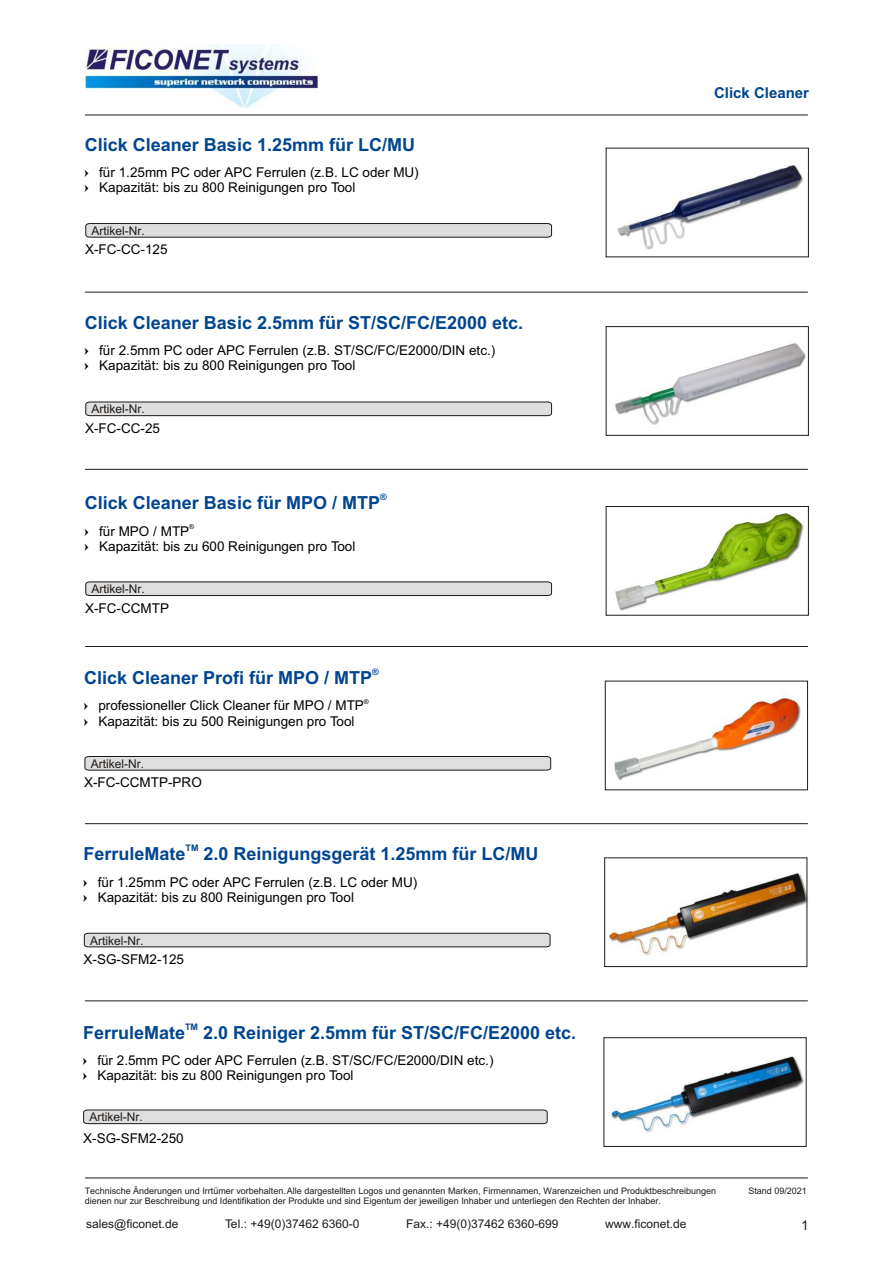
<style>
.page{position:relative;width:894px;height:1263px;background:#fff}
.page>*{position:absolute;margin:0;border:0;box-sizing:border-box;transform-origin:0 0}
.t1{font:700 18px "Arial";color:#00458f}
.t2{font:700 15px "Arial";color:#00458f}
.t3{font:13.5px/15.1px "Arial";color:#000}
.t4{font:13.5px "Arial";color:#1f1a17}
.t5{font:12px "Arial";color:#1f1a17}
.t6{font:9px "Arial";color:#1f1a17}
.t7{font:700 9px "Arial";color:#00458f}
.t8{font:6.75px "Arial";color:#000}
</style>
<div class="page">
<img style="left:607px;top:680px;width:196px;height:111px">
<img style="left:609px;top:512px;width:200px;height:104px">
<img style="left:604px;top:857px;width:204px;height:111px">
<img style="left:615px;top:343px;width:190px;height:82px">
<img style="left:611px;top:147px;width:193px;height:111px">
<hr style="left:85px;top:1178px;width:723px;height:1px;background:#1f1a17">
<img style="left:85px;top:45px;width:233px;height:63px">
<hr style="left:85px;top:115px;width:723px;height:1px;background:#1f1a17">
<hr style="left:85px;top:292px;width:723px;height:1px;background:#1f1a17">
<hr style="left:85px;top:469px;width:723px;height:1px;background:#1f1a17">
<hr style="left:85px;top:646px;width:723px;height:1px;background:#1f1a17">
<hr style="left:85px;top:823px;width:723px;height:1px;background:#1f1a17">
<hr style="left:85px;top:1001px;width:723px;height:1px;background:#1f1a17">
<div style="left:605px;top:858px;width:202px;height:109px;border:1px solid #1f1a17"></div>
<svg style="left:84px;top:933px;width:466px;height:14px;background:#cbcaca"></svg>
<img style="left:604px;top:1037px;width:202px;height:95px">
<svg style="left:83px;top:1110px;width:465px;height:14px;background:#cacaca"></svg>
<div style="left:604px;top:1038px;width:202px;height:109px;border:1px solid #1f1a17"></div>
<svg style="left:85px;top:223px;width:467px;height:15px;background:#c4c3c3"></svg>
<div style="left:606px;top:326px;width:203px;height:110px;border:1px solid #1f1a17"></div>
<svg style="left:85px;top:402px;width:467px;height:14px;background:#cacaca"></svg>
<div style="left:606px;top:506px;width:203px;height:109px;border:1px solid #1f1a17"></div>
<svg style="left:85px;top:582px;width:467px;height:14px;background:#cacaca"></svg>
<div style="left:605px;top:681px;width:203px;height:109px;border:1px solid #1f1a17"></div>
<svg style="left:85px;top:756px;width:466px;height:14px;background:#cbcaca"></svg>
<h1 class="t1" style="left:85px;top:138px;width:332px">Click Cleaner Basic 1.25mm für LC/MU</h1>
<p class="t3" style="left:99px;top:166px;width:321px">für 1.25mm PC oder APC Ferrulen (z.B. LC oder MU)<br>Kapazität: bis zu 800 Reinigungen pro Tool</p>
<p class="t5" style="left:92px;top:226px;width:55px">Artikel-Nr.</p>
<p class="t3" style="left:85px;top:243px;width:84px">X-FC-CC-125</p>
<h1 class="t1" style="left:85px;top:316px;width:440px">Click Cleaner Basic 2.5mm für ST/SC/FC/E2000 etc.</h1>
<p class="t3" style="left:99px;top:344px;width:398px">für 2.5mm PC oder APC Ferrulen (z.B. ST/SC/FC/E2000/DIN etc.)<br>Kapazität: bis zu 800 Reinigungen pro Tool</p>
<p class="t5" style="left:92px;top:405px;width:55px">Artikel-Nr.</p>
<p class="t3" style="left:85px;top:422px;width:76px">X-FC-CC-25</p>
<p class="t7" style="left:380px;top:493px;width:8px">®</p>
<h1 class="t1" style="left:85px;top:496px;width:297px">Click Cleaner Basic für MPO / MTP</h1>
<p class="t8" style="left:189px;top:524px;width:6px">®</p>
<p class="t3" style="left:99px;top:525px;width:258px">für MPO / MTP<br>Kapazität: bis zu 600 Reinigungen pro Tool</p>
<p class="t5" style="left:92px;top:584px;width:55px">Artikel-Nr.</p>
<p class="t3" style="left:85px;top:602px;width:85px">X-FC-CCMTP</p>
<p class="t7" style="left:372px;top:668px;width:8px">®</p>
<h1 class="t1" style="left:84px;top:670px;width:290px">Click Cleaner Profi für MPO / MTP</h1>
<p class="t8" style="left:364px;top:699px;width:6px">®</p>
<p class="t3" style="left:98px;top:699px;width:267px">professioneller Click Cleaner für MPO / MTP<br>Kapazität: bis zu 500 Reinigungen pro Tool</p>
<p class="t5" style="left:91px;top:759px;width:55px">Artikel-Nr.</p>
<p class="t3" style="left:84px;top:776px;width:119px">X-FC-CCMTP-PRO</p>
<p class="t7" style="left:186px;top:845px;width:14px">TM</p>
<h1 class="t1" style="left:83px;top:847px;width:457px">FerruleMate 2.0 Reinigungsgerät 1.25mm für LC/MU</h1>
<p class="t3" style="left:98px;top:875px;width:321px">für 1.25mm PC oder APC Ferrulen (z.B. LC oder MU)<br>Kapazität: bis zu 800 Reinigungen pro Tool</p>
<p class="t5" style="left:90px;top:936px;width:55px">Artikel-Nr.</p>
<p class="t3" style="left:84px;top:953px;width:102px">X-SG-SFM2-125</p>
<p class="t7" style="left:185px;top:1024px;width:14px">TM</p>
<h1 class="t1" style="left:83px;top:1026px;width:495px">FerruleMate 2.0 Reiniger 2.5mm für ST/SC/FC/E2000 etc.</h1>
<p class="t3" style="left:97px;top:1054px;width:398px">für 2.5mm PC oder APC Ferrulen (z.B. ST/SC/FC/E2000/DIN etc.)<br>Kapazität: bis zu 800 Reinigungen pro Tool</p>
<p class="t5" style="left:89px;top:1113px;width:55px">Artikel-Nr.</p>
<p class="t3" style="left:83px;top:1132px;width:102px">X-SG-SFM2-250</p>
<p class="t2" style="left:714px;top:87px;width:97px">Click Cleaner</p>
<p class="t6" style="left:85px;top:1187px;width:633px">Technische Änderungen und Irrtümer vorbehalten. Alle dargestellten Logos und genannten Marken, Firmennamen, Warenzeichen und Produktbeschreibungen</p>
<p class="t6" style="left:748px;top:1187px;width:60px">Stand 09/2021</p>
<p class="t6" style="left:85px;top:1197px;width:578px">dienen nur zur Beschreibung und Identifikation der Produkte und sind Eigentum der jeweiligen Inhaber und unterliegen den Rechten der Inhaber.</p>
<p class="t5" style="left:86px;top:1219px;width:94px">sales@ficonet.de</p>
<p class="t5" style="left:225px;top:1219px;width:136px">Tel.: +49(0)37462 6360-0</p>
<p class="t5" style="left:406px;top:1219px;width:154px">Fax.: +49(0)37462 6360-699</p>
<p class="t5" style="left:605px;top:1219px;width:83px">www.ficonet.de</p>
<p class="t4" style="left:801px;top:1220px;width:9px">1</p>
</div>
